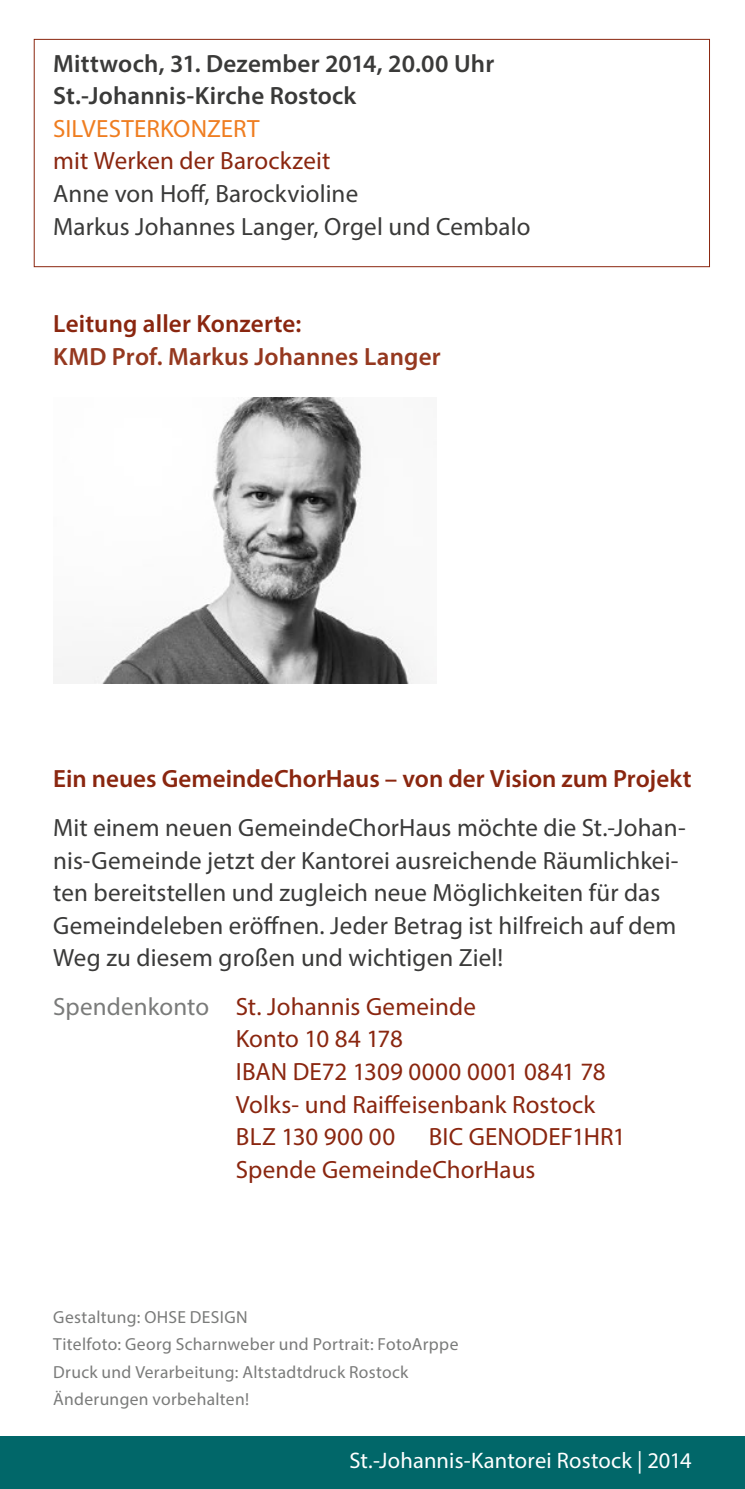
<style>
.page{position:relative;width:745px;height:1489px;background:#fff}
.page>*{position:absolute;margin:0;border:0;box-sizing:border-box;transform-origin:0 0}
.t1{font:25px/32.5px "Myriad Pro";letter-spacing:.005em;color:#3a3a39}
.t2{font:25px/32.5px "Myriad Pro";letter-spacing:.005em;color:#8a260f}
.t3{font:600 25px "Myriad Pro";color:#8a260f}
.t4{font:600 25px/32.5px "Myriad Pro";letter-spacing:.005em;color:#3a3a39}
.t5{font:600 25px "Myriad Pro";letter-spacing:.01em;color:#95381f}
.t6{font:25px "Myriad Pro";letter-spacing:.005em;color:#ef7d20}
.t7{font:22.5px "Myriad Pro";letter-spacing:.005em;color:#fff}
.t8{font:17.5px/27.5px "Myriad Pro";letter-spacing:.02em;color:#7a7b7a}
.s1{color:#7a7b7a}
</style>
<div class="page">
<div style="left:0;top:1435px;width:744px;height:53px;background:#016769"></div>
<div style="left:34px;top:39px;width:675px;height:228px;border:1px solid #8a260f"></div>
<img style="left:53px;top:397px;width:367px;height:287px">
<p class="t4" style="left:53px;top:47px;width:442px">Mittwoch, 31. Dezember 2014, 20.00 Uhr<br>St.-Johannis-Kirche Rostock</p>
<p class="t6" style="left:53px;top:113px;width:208px">SILVESTERKONZERT</p>
<p class="t2" style="left:53px;top:144px;width:278px">mit Werken der Barockzeit</p>
<p class="t1" style="left:53px;top:177px;width:478px">Anne von Hoff, Barockvioline<br>Markus Johannes Langer, Orgel und Cembalo</p>
<p class="t3" style="left:53px;top:308px;width:249px">Leitung aller Konzerte:</p>
<p class="t5" style="left:53px;top:340px;width:389px">KMD Prof. Markus Johannes Langer</p>
<p class="t3" style="left:53px;top:763px;width:639px">Ein neues GemeindeChorHaus – von der Vision zum Projekt</p>
<p class="t1" style="left:53px;top:811px;width:633px">Mit einem neuen GemeindeChorHaus möchte die St.-Johan&shy;nis-Gemeinde jetzt der Kantorei ausreichende Räumlichkei&shy;ten bereitstellen und zugleich neue Möglichkeiten für das Gemeindeleben eröffnen. Jeder Betrag ist hilfreich auf dem Weg zu diesem großen und wichtigen Ziel!</p>
<p class="t2" style="left:236px;top:989px;width:371px;text-indent:-182px"><span class="s1">Spendenkonto</span> St. Johannis Gemeinde<br>Konto 10 84 178<br>IBAN DE72 1309 0000 0001 0841 78<br>Volks- und Raiffeisenbank Rostock<br>BLZ 130 900 00</p>
<p class="t2" style="left:236px;top:1119px;width:391px;text-indent:192px">BIC GENODEF1HR1<br>Spende GemeindeChorHaus</p>
<p class="t8" style="left:53px;top:1302px;width:406px">Gestaltung: OHSE DESIGN<br>Titelfoto: Georg Scharnweber und Portrait: FotoArppe Druck und Verarbeitung: Altstadtdruck Rostock Änderungen vorbehalten!</p>
<p class="t7" style="left:349px;top:1446px;width:343px">St.-Johannis-Kantorei Rostock | 2014</p>
</div>
